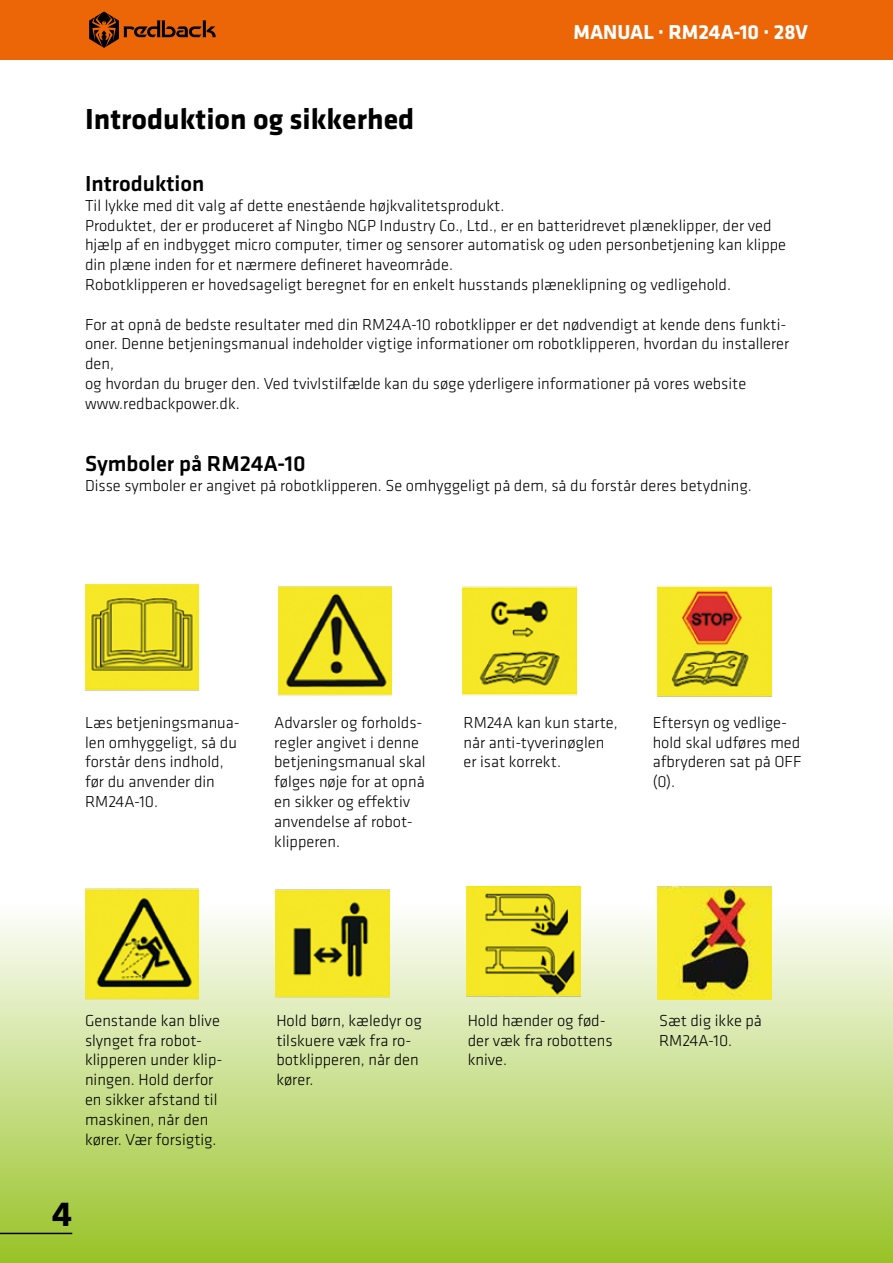
<style>
.page{position:relative;width:893px;height:1263px;background:#fff}
.page>*{position:absolute;margin:0;border:0;box-sizing:border-box;transform-origin:0 0}
.t1{font:700 36px "Klavika";color:#000}
.t2{font:700 30px "Klavika";color:#000}
.t3{font:500 22.5px "Klavika";color:#000}
.t4{font:700 21px "Klavika";color:#fff}
.t5{font:300 16.5px/19.8px "Klavika";color:#000}
</style>
<div class="page">
<div style="left:0;top:904px;width:893px;height:359px;background:linear-gradient(to bottom,#fefefb,#98c327)"></div>
<div style="left:0;top:0;width:893px;height:60px;background:#ec6608"></div>
<img style="left:85px;top:585px;width:114px;height:106px">
<img style="left:85px;top:888px;width:114px;height:111px">
<img style="left:463px;top:586px;width:113px;height:110px">
<img style="left:467px;top:887px;width:113px;height:112px">
<img style="left:278px;top:586px;width:114px;height:110px">
<img style="left:276px;top:889px;width:114px;height:110px">
<img style="left:657px;top:586px;width:114px;height:111px">
<img style="left:657px;top:887px;width:114px;height:112px">
<svg style="left:89px;top:11px;width:127px;height:37px"></svg>
<hr style="left:0;top:1233px;width:72px;height:1px;background:#000">
<h2 class="t2" style="left:85px;top:97px;width:331px">Introduktion og sikkerhed</h2>
<p class="t4" style="left:573px;top:16px;width:236px">MANUAL · RM24A-10 · 28V</p>
<h3 class="t3" style="left:85px;top:168px;width:121px">Introduktion</h3>
<p class="t5" style="left:85px;top:195px;width:703px">Til lykke med dit valg af dette enestående højkvalitetsprodukt.<br>Produktet, der er produceret af Ningbo NGP Industry Co., Ltd., er en batteridrevet plæneklipper, der ved hjælp af en indbygget micro computer, timer og sensorer automatisk og uden personbetjening kan klippe din plæne inden for et nærmere defineret haveområde.<br>Robotklipperen er hovedsageligt beregnet for en enkelt husstands plæneklipning og vedligehold.</p>
<p class="t5" style="left:85px;top:314px;width:706px">For at opnå de bedste resultater med din RM24A-10 robotklipper er det nødvendigt at kende dens funkti&shy;oner. Denne betjeningsmanual indeholder vigtige informationer om robotklipperen, hvordan du installerer den,<br>og hvordan du bruger den. Ved tvivlstilfælde kan du søge yderligere informationer på vores website www.redbackpower.dk.</p>
<h3 class="t3" style="left:85px;top:448px;width:222px">Symboler på RM24A-10</h3>
<p class="t5" style="left:85px;top:475px;width:668px">Disse symboler er angivet på robotklipperen. Se omhyggeligt på dem, så du forstår deres betydning.</p>
<p class="t5" style="left:85px;top:712px;width:156px">Læs betjeningsmanua&shy;len omhyggeligt, så du forstår dens indhold, før du anvender din<br>RM24A-10.</p>
<p class="t5" style="left:274px;top:712px;width:153px">Advarsler og forholds&shy;regler angivet i denne betjeningsmanual skal følges nøje for at opnå en sikker og effektiv anvendelse af robot&shy;klipperen.</p>
<p class="t5" style="left:463px;top:712px;width:156px">RM24A kan kun starte, når anti-tyverinøglen er isat korrekt.</p>
<p class="t5" style="left:653px;top:712px;width:150px">Eftersyn og vedlige&shy;hold skal udføres med afbryderen sat på OFF (0).</p>
<p class="t5" style="left:85px;top:1010px;width:139px">Genstande kan blive slynget fra robot&shy;klipperen under klip&shy;ningen. Hold derfor en sikker afstand til maskinen, når den kører. Vær forsigtig.</p>
<p class="t5" style="left:276px;top:1010px;width:147px">Hold børn, kæledyr og tilskuere væk fra ro&shy;botklipperen, når den kører.</p>
<p class="t5" style="left:468px;top:1010px;width:146px">Hold hænder og fød&shy;der væk fra robottens knive.</p>
<p class="t5" style="left:659px;top:1010px;width:104px">Sæt dig ikke på<br>RM24A-10.</p>
<h1 class="t1" style="left:52px;top:1188px;width:22px">4</h1>
</div>
